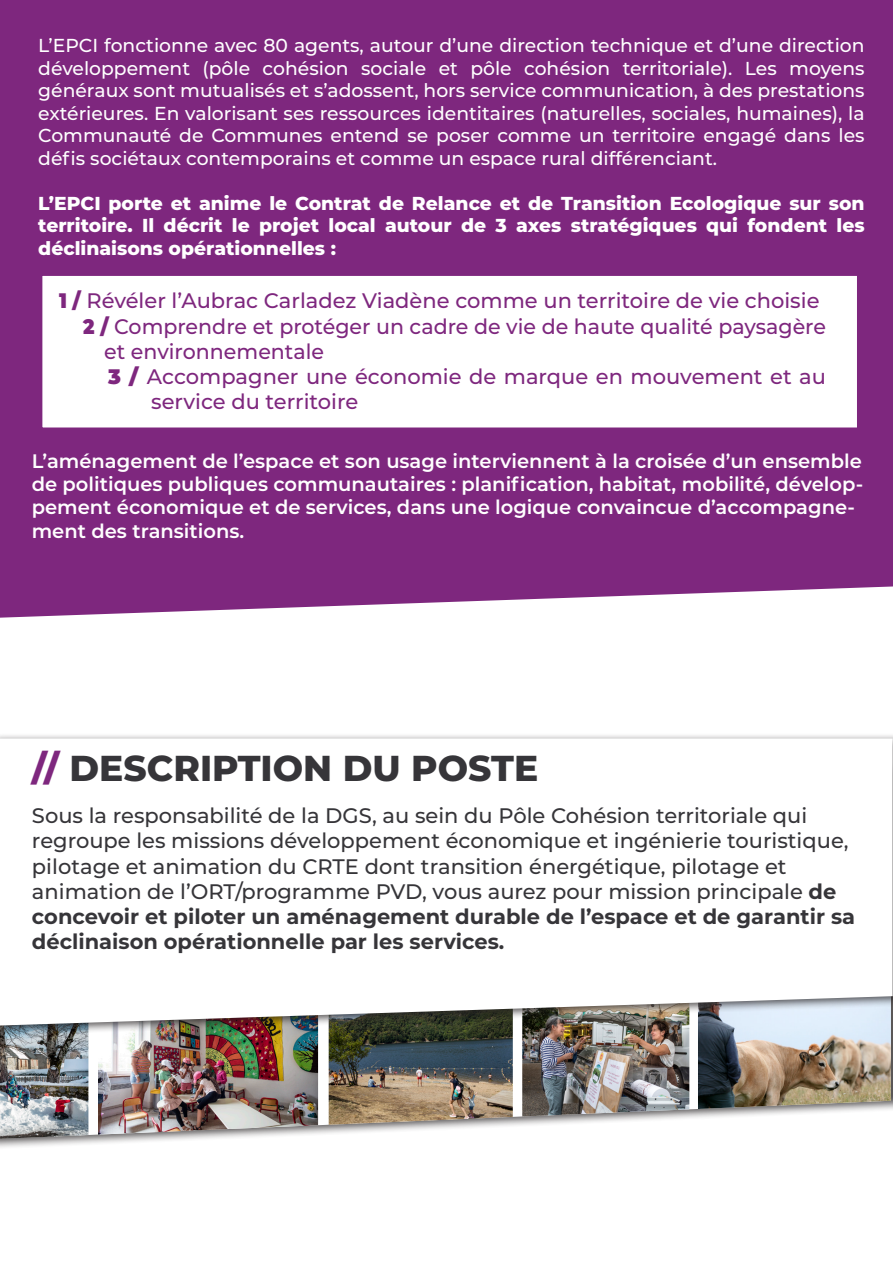
<style>
.page{position:relative;width:893px;height:1263px;background:#fff}
.page>*{position:absolute;margin:0;border:0;box-sizing:border-box;transform-origin:0 0}
.t1{font:800 36px "Montserrat";color:#363539}
.t2{font:500 21px/25.2px "Montserrat";color:#363539}
.t3{font:500 21px/25.2px "Montserrat";color:#7e277e}
.t4{font:600 19.5px/23.4px "Montserrat";color:#fff}
.t5{font:500 18.75px/22.5px "Montserrat";color:#fff;text-align:justify}
.t6{font:800 18.75px/22.5px "Montserrat";color:#fff;text-align:justify}
.s1{font-weight:900}
.s2{color:#7e277e}
.s3{font-weight:700}
</style>
<div class="page">
<div style="left:0;top:0;width:893px;height:618px;background:#7e277e"></div>
<div style="left:32px;top:265px;width:835px;height:173px;background:#fff;border:10px solid #7e277e"></div>
<div style="left:0;top:760px;width:893px;height:390px;background:#231f20;opacity:.75"></div>
<svg style="left:88px;top:1036px;width:803px;height:103px"></svg>
<img style="left:698px;top:1036px;width:193px;height:73px">
<img style="left:522px;top:1036px;width:167px;height:80px">
<img style="left:329px;top:1036px;width:184px;height:89px">
<img style="left:98px;top:1036px;width:220px;height:98px">
<img style="left:0;top:1036px;width:88px;height:103px">
<div style="left:0;top:733px;width:893px;height:303px;background:#231f20;opacity:.75"></div>
<svg style="left:0;top:738px;width:893px;height:287px"></svg>
<p class="t5" style="left:38px;top:34px;width:828px">L’EPCI fonctionne avec 80 agents, autour d’une direction technique et d’une direction développement (pôle cohésion sociale et pôle cohésion territoriale). Les moyens généraux sont mutualisés et s’adossent, hors service communication, à des prestations extérieures. En valorisant ses ressources identitaires (naturelles, sociales, humaines), la Communauté de Communes entend se poser comme un territoire engagé dans les défis sociétaux contemporains et comme un espace rural différenciant.</p>
<p class="t6" style="left:38px;top:191px;width:828px">L’EPCI porte et anime le Contrat de Relance et de Transition Ecologique sur son territoire. Il décrit le projet local autour de 3 axes stratégiques qui fondent les déclinaisons opérationnelles :</p>
<p class="t3" style="left:59px;top:288px;width:762px"><span class="s1">1 /</span> Révéler l’Aubrac Carladez Viadène comme un territoire de vie choisie</p>
<p class="t3" style="left:104px;top:313px;width:723px;text-indent:-21px"><span class="s1">2 /</span> Comprendre et protéger un cadre de vie de haute qualité paysagère et environnementale</p>
<p class="t3" style="left:151px;top:363px;width:676px;text-indent:-43px"><span class="s1">3 /</span> Accompagner une économie de marque en mouvement et au service du territoire</p>
<p class="t4" style="left:32px;top:448px;width:833px">L’aménagement de l’espace et son usage interviennent à la croisée d’un ensemble de politiques publiques communautaires : planification, habitat, mobilité, dévelop&shy;pement économique et de services, dans une logique convaincue d’accompagne&shy;ment des transitions.</p>
<p class="t1" style="left:32px;top:742px;width:508px"><span class="s2">//</span> DESCRIPTION DU POSTE</p>
<p class="t2" style="left:32px;top:802px;width:825px">Sous la responsabilité de la DGS, au sein du Pôle Cohésion territoriale qui regroupe les missions développement économique et ingénierie touristique, pilotage et animation du CRTE dont transition énergétique, pilotage et animation de l’ORT/programme PVD, vous aurez pour mission principale <span class="s3">de concevoir et piloter un aménagement durable de l’espace et de garantir sa déclinaison opérationnelle par les services.</span></p>
</div>
